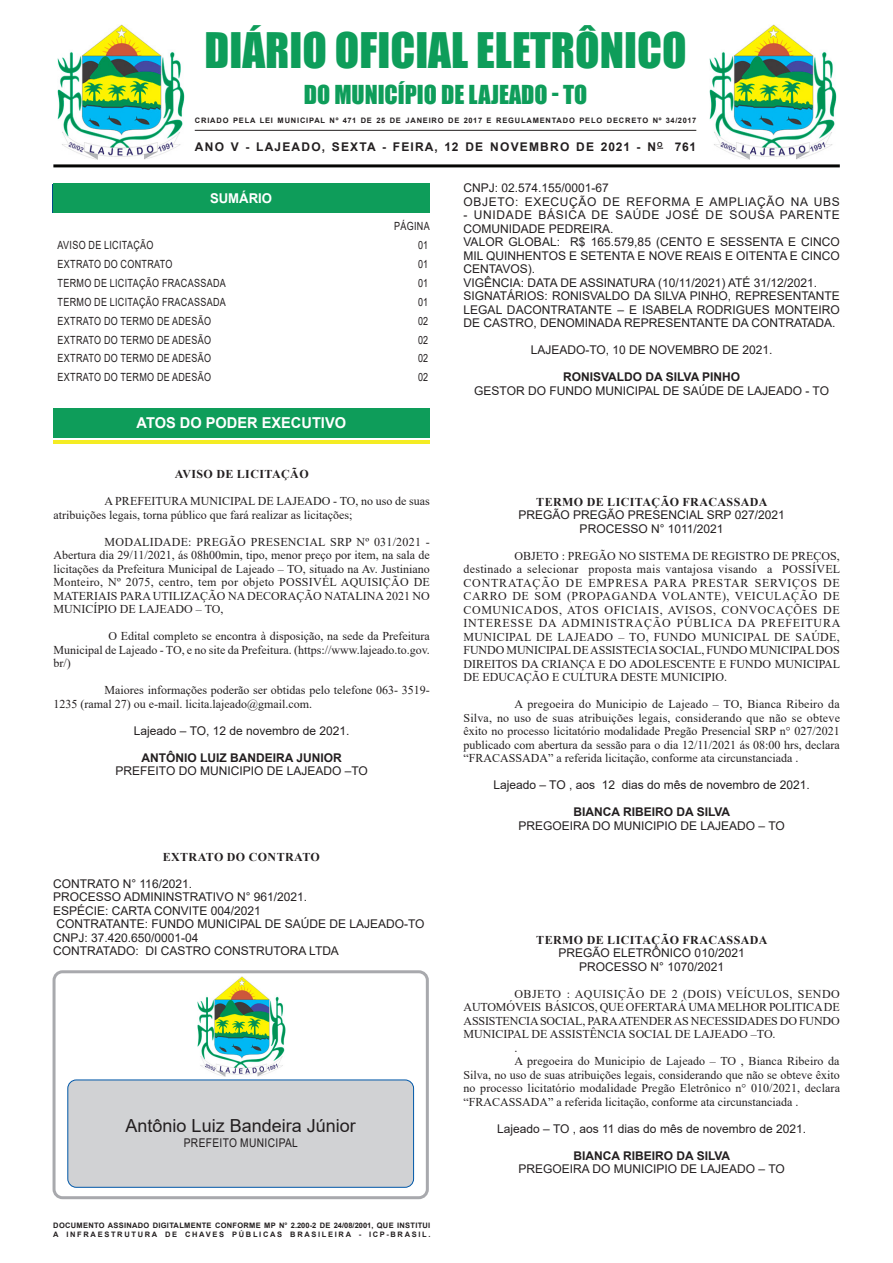
<style>
.page{position:relative;width:893px;height:1263px;background:#fff}
.page>*{position:absolute;margin:0;border:0;box-sizing:border-box;transform-origin:0 0}
.t1{font:45px "Impact";color:#0e9d5a}
.t2{font:24px "Impact";color:#0e9d5a}
.t3{font:18px "Arial";color:#231f20}
.Chancela{font:700 15px "Arial";color:#fff}
.Chancela-2{font:700 13.5px "Arial";color:#fff}
.CORPO_DE_TEXTO{font:12px/13.5px "Times New Roman";color:#231f20;text-align:justify}
.SEM_PARAGRAFO{font:12px/13.5px "Arial";color:#231f20;text-align:justify}
.CARGO{font:12px "Arial";color:#231f20}
.CIDADE{font:12px "Arial";color:#231f20}
.SEM_PARAGRAFO-2{font:12px/13.5px "Arial";letter-spacing:.055em;color:#231f20}
.NOME{font:700 12px "Arial";color:#231f20}
.TITULOS{font:700 12px "Times New Roman";letter-spacing:.035em;color:#231f20}
.NOME-2{font:700 12px "Arial";letter-spacing:.1em;color:#231f20}
.SEM_PARAGRAFO-3{font:12px "Arial";letter-spacing:.035em;color:#231f20;scale:.85 1}
.Sumario{font:11.25px "Arial";letter-spacing:.035em;color:#231f20;scale:.8 1}
.t4{font:700 7.5px "Arial";letter-spacing:.11em;color:#231f20}
.t5{font:700 7.5px "Arial";letter-spacing:.04em;color:#231f20}
.t6{font:700 7.5px "Arial";letter-spacing:.225em;color:#231f20}
</style>
<div class="page">
<hr style="left:53px;top:164px;width:787px;height:3px;background:#040503">
<hr style="left:195px;top:130px;width:501px;height:1px;background:#231f20">
<img style="left:709px;top:24px;width:127px;height:135px">
<div style="left:53px;top:184px;width:376px;height:29px;background:#0e9d5a"></div>
<img style="left:58px;top:24px;width:127px;height:135px">
<div style="left:53px;top:970px;width:376px;height:229px;border:3px solid #a8a9ad;border-radius:9px"></div>
<div style="left:68px;top:1080px;width:346px;height:107px;background:#d1d2d4;border-radius:9px"></div>
<div style="left:68px;top:1080px;width:346px;height:107px;border:1px solid #0057a8;border-radius:9px"></div>
<img style="left:197px;top:976px;width:88px;height:100px">
<div style="left:53px;top:439px;width:376px;height:5px;background:#f4ec23"></div>
<div style="left:53px;top:408px;width:376px;height:30px;background:#0e9d5a"></div>
<p class="t1" style="left:205px;top:16px;width:483px">DIÁRIO OFICIAL ELETRÔNICO</p>
<p class="t2" style="left:304px;top:76px;width:285px">DO MUNICÍPIO DE LAJEADO - TO</p>
<p class="t4" style="left:195px;top:115px;width:503px">CRIADO PELA LEI MUNICIPAL Nº 471 DE 25 DE JANEIRO DE 2017 E REGULAMENTADO PELO DECRETO Nº 34/2017</p>
<p class="NOME-2" style="left:195px;top:139px;width:503px">ANO V - LAJEADO, SEXTA - FEIRA, 12 DE NOVEMBRO DE 2021 - N<sup>O</sup> 761</p>
<p class="Chancela-2" style="left:210px;top:189px;width:64px">SUMÁRIO</p>
<p class="Sumario" style="left:394px;top:218px;width:46px">PÁGINA</p>
<p class="Sumario" style="left:58px;top:237px;width:121px">AVISO DE LICITAÇÃO</p>
<p class="Sumario" style="left:418px;top:237px;width:14px">01</p>
<p class="Sumario" style="left:58px;top:256px;width:145px">EXTRATO DO CONTRATO</p>
<p class="Sumario" style="left:418px;top:256px;width:14px">01</p>
<p class="Sumario" style="left:58px;top:275px;width:212px">TERMO DE LICITAÇÃO FRACASSADA</p>
<p class="Sumario" style="left:418px;top:275px;width:14px">01</p>
<p class="Sumario" style="left:58px;top:294px;width:212px">TERMO DE LICITAÇÃO FRACASSADA</p>
<p class="Sumario" style="left:418px;top:294px;width:14px">01</p>
<p class="Sumario" style="left:58px;top:313px;width:194px">EXTRATO DO TERMO DE ADESÃO</p>
<p class="Sumario" style="left:418px;top:313px;width:14px">02</p>
<p class="Sumario" style="left:58px;top:332px;width:194px">EXTRATO DO TERMO DE ADESÃO</p>
<p class="Sumario" style="left:418px;top:332px;width:14px">02</p>
<p class="Sumario" style="left:58px;top:351px;width:194px">EXTRATO DO TERMO DE ADESÃO</p>
<p class="Sumario" style="left:418px;top:351px;width:14px">02</p>
<p class="Sumario" style="left:58px;top:370px;width:194px">EXTRATO DO TERMO DE ADESÃO</p>
<p class="Sumario" style="left:418px;top:370px;width:14px">02</p>
<p class="Chancela" style="left:137px;top:413px;width:211px">ATOS DO PODER EXECUTIVO</p>
<p class="TITULOS" style="left:175px;top:465px;width:135px">AVISO DE LICITAÇÃO</p>
<p class="CORPO_DE_TEXTO" style="left:54px;top:494px;width:378px;text-indent:51px">A PREFEITURA MUNICIPAL DE LAJEADO - TO, no uso de suas atribuições legais, torna público que fará realizar as licitações;</p>
<p class="CORPO_DE_TEXTO" style="left:54px;top:534px;width:378px;text-indent:51px">MODALIDADE: PREGÃO PRESENCIAL SRP Nº 031/2021 - Abertura dia 29/11/2021, ás 08h00min, tipo, menor preço por item, na sala de licitações da Prefeitura Municipal de Lajeado – TO, situado na Av. Justiniano Monteiro, Nº 2075, centro, tem por objeto POSSIVÉL AQUISIÇÃO DE MATERIAIS PARA UTILIZAÇÃO NA DECORAÇÃO NATALINA 2021 NO MUNICÍPIO DE LAJEADO – TO,</p>
<p class="CORPO_DE_TEXTO" style="left:54px;top:629px;width:378px;text-indent:55px">O Edital completo se encontra à disposição, na sede da Prefeitura Municipal de Lajeado - TO, e no site da Prefeitura. (https://www.lajeado.to.gov. br/)</p>
<p class="CORPO_DE_TEXTO" style="left:54px;top:683px;width:378px;text-indent:51px">Maiores informações poderão ser obtidas pelo telefone 063- 3519-<br>1235 (ramal 27) ou e-mail. licita.lajeado@gmail.com.</p>
<p class="CIDADE" style="left:134px;top:722px;width:217px">Lajeado – TO, 12 de novembro de 2021.</p>
<p class="NOME" style="left:142px;top:749px;width:202px">ANTÔNIO LUIZ BANDEIRA JUNIOR</p>
<p class="CARGO" style="left:116px;top:762px;width:254px">PREFEITO DO MUNICIPIO DE LAJEADO –TO</p>
<p class="TITULOS" style="left:163px;top:848px;width:159px">EXTRATO DO CONTRATO</p>
<p class="SEM_PARAGRAFO" style="left:53px;top:877px;width:140px">CONTRATO N° 116/2021.</p>
<p class="SEM_PARAGRAFO" style="left:53px;top:890px;width:255px">PROCESSO ADMININSTRATIVO N° 961/2021.</p>
<p class="SEM_PARAGRAFO" style="left:53px;top:904px;width:209px">ESPÉCIE: CARTA CONVITE 004/2021</p>
<p class="SEM_PARAGRAFO" style="left:57px;top:917px;width:370px">CONTRATANTE: FUNDO MUNICIPAL DE SAÚDE DE LAJEADO-TO</p>
<p class="SEM_PARAGRAFO" style="left:53px;top:931px;width:147px">CNPJ: 37.420.650/0001-04</p>
<p class="SEM_PARAGRAFO" style="left:53px;top:944px;width:287px">CONTRATADO: DI CASTRO CONSTRUTORA LTDA</p>
<p class="t3" style="left:126px;top:1113px;width:232px">Antônio Luiz Bandeira Júnior</p>
<p class="SEM_PARAGRAFO-3" style="left:184px;top:1135px;width:136px">PREFEITO MUNICIPAL</p>
<p class="t5" style="left:53px;top:1220px;width:379px">DOCUMENTO ASSINADO DIGITALMENTE CONFORME MP N° 2.200-2 DE 24/08/2001, QUE INSTITUI</p>
<p class="t6" style="left:53px;top:1229px;width:379px">A INFRAESTRUTURA DE CHAVES PÚBLICAS BRASILEIRA - ICP-BRASIL.</p>
<p class="SEM_PARAGRAFO" style="left:463px;top:181px;width:147px">CNPJ: 02.574.155/0001-67</p>
<p class="SEM_PARAGRAFO-2" style="left:463px;top:195px;width:378px">OBJETO: EXECUÇÃO DE REFORMA E AMPLIAÇÃO NA UBS</p>
<p class="SEM_PARAGRAFO-2" style="left:463px;top:208px;width:378px">- UNIDADE BÁSICA DE SAÚDE JOSÉ DE SOUSA PARENTE<br>COMUNIDADE PEDREIRA.</p>
<p class="SEM_PARAGRAFO" style="left:463px;top:235px;width:378px">VALOR GLOBAL: R$ 165.579,85 (CENTO E SESSENTA E CINCO MIL QUINHENTOS E SETENTA E NOVE REAIS E OITENTA E CINCO CENTAVOS).</p>
<p class="SEM_PARAGRAFO" style="left:463px;top:276px;width:355px">VIGÊNCIA: DATA DE ASSINATURA (10/11/2021) ATÉ 31/12/2021.</p>
<p class="SEM_PARAGRAFO" style="left:463px;top:289px;width:378px">SIGNATÁRIOS: RONISVALDO DA SILVA PINHO, REPRESENTANTE LEGAL DACONTRATANTE – E ISABELA RODRIGUES MONTEIRO DE CASTRO, DENOMINADA REPRESENTANTE DA CONTRATADA.</p>
<p class="CIDADE" style="left:531px;top:342px;width:243px">LAJEADO-TO, 10 DE NOVEMBRO DE 2021.</p>
<p class="NOME" style="left:563px;top:369px;width:179px">RONISVALDO DA SILVA PINHO</p>
<p class="CARGO" style="left:474px;top:382px;width:356px">GESTOR DO FUNDO MUNICIPAL DE SAÚDE DE LAJEADO - TO</p>
<p class="TITULOS" style="left:536px;top:493px;width:233px">TERMO DE LICITAÇÃO FRACASSADA</p>
<p class="CARGO" style="left:519px;top:507px;width:268px">PREGÃO PREGÃO PRESENCIAL SRP 027/2021</p>
<p class="CARGO" style="left:580px;top:520px;width:145px">PROCESSO N° 1011/2021</p>
<p class="CORPO_DE_TEXTO" style="left:463px;top:548px;width:378px;text-indent:51px">OBJETO : PREGÃO NO SISTEMA DE REGISTRO DE PREÇOS, destinado a selecionar proposta mais vantajosa visando a POSSÍVEL CONTRATAÇÃO DE EMPRESA PARA PRESTAR SERVIÇOS DE CARRO DE SOM (PROPAGANDA VOLANTE), VEICULAÇÃO DE COMUNICADOS, ATOS OFICIAIS, AVISOS, CONVOCAÇÕES DE INTERESSE DA ADMINISTRAÇÃO PÚBLICA DA PREFEITURA MUNICIPAL DE LAJEADO – TO, FUNDO MUNICIPAL DE SAÚDE, FUNDO MUNICIPAL DE ASSISTECIA SOCIAL, FUNDO MUNICIPAL DOS DIREITOS DA CRIANÇA E DO ADOLESCENTE E FUNDO MUNICIPAL DE EDUCAÇÃO E CULTURA DESTE MUNICIPIO.</p>
<p class="CORPO_DE_TEXTO" style="left:463px;top:697px;width:378px;text-indent:51px">A pregoeira do Municipio de Lajeado – TO, Bianca Ribeiro da Silva, no uso de suas atribuições legais, considerando que não se obteve êxito no processo licitatório modalidade Pregão Presencial SRP n° 027/2021 publicado com abertura da sessão para o dia 12/11/2021 ás 08:00 hrs, declara “FRACASSADA” a referida licitação, conforme ata circunstanciada .</p>
<p class="CIDADE" style="left:493px;top:777px;width:318px">Lajeado – TO , aos 12 dias do mês de novembro de 2021.</p>
<p class="NOME" style="left:573px;top:803px;width:158px">BIANCA RIBEIRO DA SILVA</p>
<p class="CARGO" style="left:518px;top:817px;width:268px">PREGOEIRA DO MUNICIPIO DE LAJEADO – TO</p>
<p class="TITULOS" style="left:536px;top:931px;width:233px">TERMO DE LICITAÇÃO FRACASSADA</p>
<p class="CARGO" style="left:559px;top:945px;width:188px">PREGÃO ELETRÔNICO 010/2021</p>
<p class="CARGO" style="left:579px;top:958px;width:146px">PROCESSO N° 1070/2021</p>
<p class="CORPO_DE_TEXTO" style="left:463px;top:986px;width:378px;text-indent:51px">OBJETO : AQUISIÇÃO DE 2 (DOIS) VEÍCULOS, SENDO AUTOMÓVEIS BÁSICOS, QUE OFERTARÁ UMA MELHOR POLITICA DE ASSISTENCIA SOCIAL, PARA ATENDER AS NECESSIDADES DO FUNDO MUNICIPAL DE ASSISTÊNCIA SOCIAL DE LAJEADO –TO.</p>
<p class="CORPO_DE_TEXTO" style="left:514px;top:1040px;width:4px">.</p>
<p class="CORPO_DE_TEXTO" style="left:463px;top:1054px;width:378px;text-indent:51px">A pregoeira do Municipio de Lajeado – TO , Bianca Ribeiro da Silva, no uso de suas atribuições legais, considerando que não se obteve êxito no processo licitatório modalidade Pregão Eletrônico n° 010/2021, declara “FRACASSADA” a referida licitação, conforme ata circunstanciada .</p>
<p class="CIDADE" style="left:497px;top:1120px;width:310px">Lajeado – TO , aos 11 dias do mês de novembro de 2021.</p>
<p class="NOME" style="left:573px;top:1147px;width:158px">BIANCA RIBEIRO DA SILVA</p>
<p class="CARGO" style="left:518px;top:1161px;width:268px">PREGOEIRA DO MUNICIPIO DE LAJEADO – TO</p>
</div>
